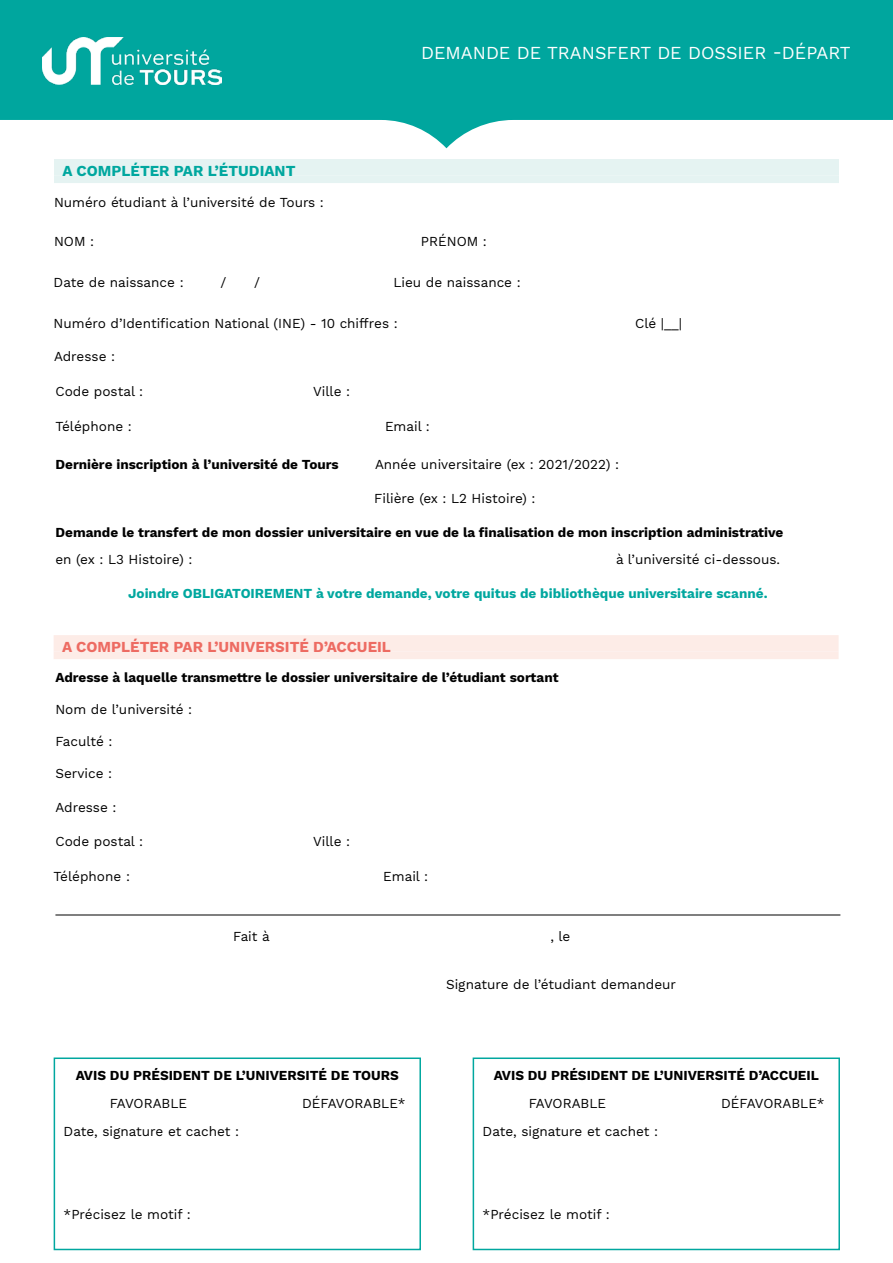
<style>
.page{position:relative;width:893px;height:1263px;background:#fff}
.page>*{position:absolute;margin:0;border:0;box-sizing:border-box;transform-origin:0 0}
.t1{font:18px "Work Sans";color:#fff}
.t2{font:700 15px "Work Sans";color:#ed6b62}
.t3{font:700 15px "Work Sans";color:#00a79f}
.t4{font:13.5px "Work Sans";color:#000}
.t5{font:700 13.5px "Work Sans";color:#000}
.t6{font:700 13.5px "Work Sans";color:#00a79f}
</style>
<div class="page">
<svg style="left:0;top:0;width:893px;height:148px;fill:#00a69e"></svg>
<img style="left:43px;top:38px;width:179px;height:46px">
<div style="left:54px;top:159px;width:785px;height:17px;background:#e5f3f2"></div>
<div style="left:54px;top:176px;width:785px;height:7px;background:#e5f3f2"></div>
<div style="left:54px;top:635px;width:785px;height:17px;background:#fdece7"></div>
<div style="left:54px;top:652px;width:785px;height:7px;background:#fdece7"></div>
<hr style="left:55px;top:915px;width:785px;height:1px;background:#000">
<div style="left:54px;top:1057px;width:367px;height:193px;border:2px solid #00a79f"></div>
<div style="left:473px;top:1057px;width:367px;height:193px;border:2px solid #00a79f"></div>
<h1 class="t1" style="left:421px;top:43px;width:431px">DEMANDE DE TRANSFERT DE DOSSIER -DÉPART</h1>
<p class="t3" style="left:63px;top:162px;width:235px">A COMPLÉTER PAR L’ÉTUDIANT</p>
<p class="t4" style="left:54px;top:195px;width:271px">Numéro étudiant à l’université de Tours :</p>
<p class="t4" style="left:54px;top:234px;width:42px">NOM :</p>
<p class="t4" style="left:421px;top:233px;width:67px">PRÉNOM :</p>
<p class="t4" style="left:54px;top:274px;width:132px">Date de naissance :</p>
<p class="t4" style="left:220px;top:274px;width:7px">/</p>
<p class="t4" style="left:254px;top:274px;width:7px">/</p>
<p class="t4" style="left:393px;top:274px;width:129px">Lieu de naissance :</p>
<p class="t4" style="left:54px;top:316px;width:346px">Numéro d’Identification National (INE) - 10 chiffres :</p>
<p class="t4" style="left:635px;top:316px;width:48px">Clé |__|</p>
<p class="t4" style="left:54px;top:349px;width:63px">Adresse :</p>
<p class="t4" style="left:55px;top:383px;width:89px">Code postal :</p>
<p class="t4" style="left:313px;top:383px;width:39px">Ville :</p>
<p class="t4" style="left:55px;top:419px;width:78px">Téléphone :</p>
<p class="t4" style="left:385px;top:419px;width:46px">Email :</p>
<p class="t5" style="left:55px;top:457px;width:285px">Dernière inscription à l’université de Tours</p>
<p class="t4" style="left:375px;top:456px;width:246px">Année universitaire (ex : 2021/2022) :</p>
<p class="t4" style="left:374px;top:490px;width:163px">Filière (ex : L2 Histoire) :</p>
<p class="t5" style="left:55px;top:524px;width:729px">Demande le transfert de mon dossier universitaire en vue de la finalisation de mon inscription administrative</p>
<p class="t4" style="left:55px;top:552px;width:139px">en (ex : L3 Histoire) :</p>
<p class="t4" style="left:616px;top:552px;width:166px">à l’université ci-dessous.</p>
<p class="t6" style="left:128px;top:586px;width:641px">Joindre OBLIGATOIREMENT à votre demande, votre quitus de bibliothèque universitaire scanné.</p>
<p class="t2" style="left:62px;top:638px;width:330px">A COMPLÉTER PAR L’UNIVERSITÉ D’ACCUEIL</p>
<p class="t5" style="left:55px;top:670px;width:505px">Adresse à laquelle transmettre le dossier universitaire de l’étudiant sortant</p>
<p class="t4" style="left:55px;top:701px;width:138px">Nom de l’université :</p>
<p class="t4" style="left:55px;top:733px;width:59px">Faculté :</p>
<p class="t4" style="left:55px;top:766px;width:58px">Service :</p>
<p class="t4" style="left:55px;top:799px;width:63px">Adresse :</p>
<p class="t4" style="left:55px;top:833px;width:89px">Code postal :</p>
<p class="t4" style="left:313px;top:833px;width:39px">Ville :</p>
<p class="t4" style="left:54px;top:868px;width:78px">Téléphone :</p>
<p class="t4" style="left:383px;top:868px;width:46px">Email :</p>
<p class="t4" style="left:233px;top:928px;width:38px">Fait à</p>
<p class="t4" style="left:550px;top:928px;width:22px">, le</p>
<p class="t4" style="left:446px;top:976px;width:231px">Signature de l’étudiant demandeur</p>
<p class="t5" style="left:76px;top:1068px;width:325px">AVIS DU PRÉSIDENT DE L’UNIVERSITÉ DE TOURS</p>
<p class="t4" style="left:110px;top:1095px;width:79px">FAVORABLE</p>
<p class="t4" style="left:302px;top:1095px;width:105px">DÉFAVORABLE*</p>
<p class="t4" style="left:64px;top:1123px;width:177px">Date, signature et cachet :</p>
<p class="t4" style="left:64px;top:1206px;width:129px">*Précisez le motif :</p>
<p class="t5" style="left:494px;top:1068px;width:327px">AVIS DU PRÉSIDENT DE L’UNIVERSITÉ D’ACCUEIL</p>
<p class="t4" style="left:529px;top:1095px;width:79px">FAVORABLE</p>
<p class="t4" style="left:721px;top:1095px;width:105px">DÉFAVORABLE*</p>
<p class="t4" style="left:483px;top:1123px;width:177px">Date, signature et cachet :</p>
<p class="t4" style="left:483px;top:1206px;width:129px">*Précisez le motif :</p>
</div>
